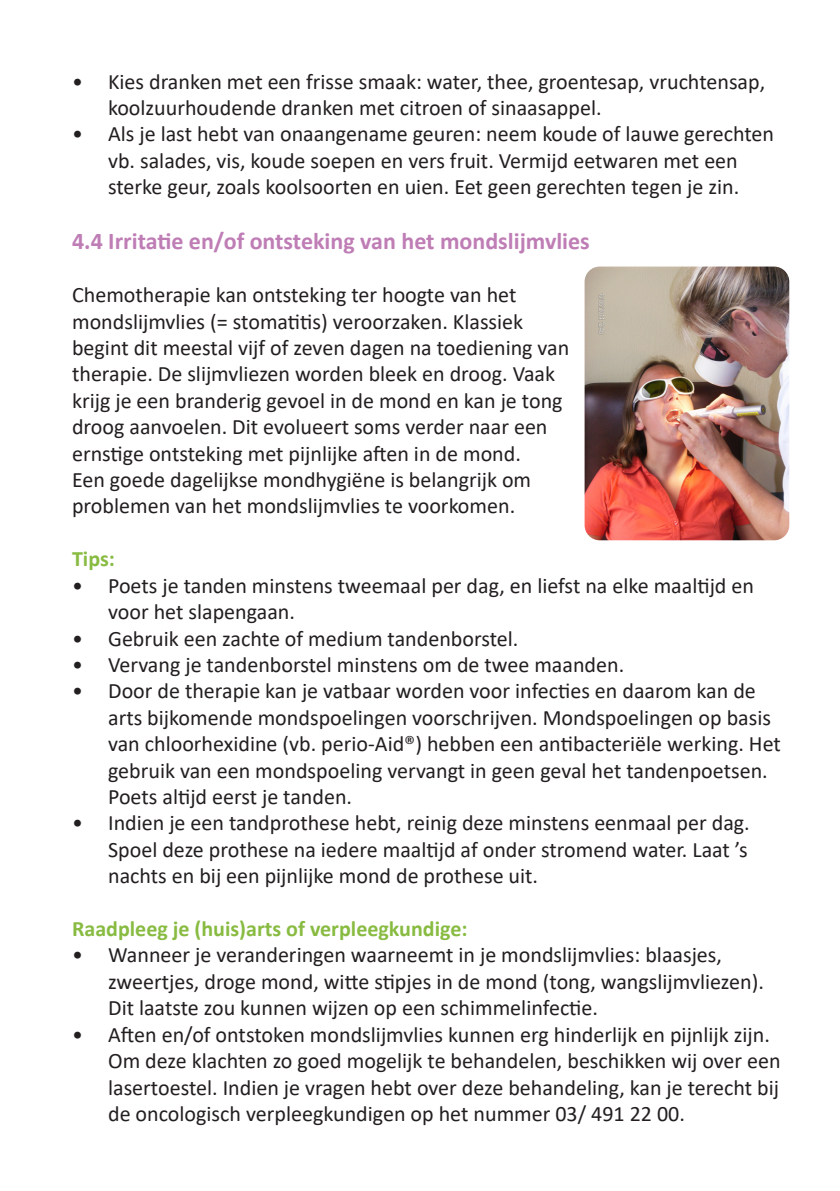
<style>
.page{position:relative;width:840px;height:1191px;background:#fff}
.page>*{position:absolute;margin:0;border:0;box-sizing:border-box;transform-origin:0 0}
.t1{font:700 24px "Calibri";color:#bf7db5}
.t2{font:22px/26.4px "Calibri";color:#231f20}
.t3{font:700 22px "Calibri";color:#88bb41}
</style>
<div class="page">
<img style="left:584px;top:266px;width:204px;height:274px">
<p class="t2" style="left:108px;top:67px;width:658px;text-indent:-36px">• Kies dranken met een frisse smaak: water, thee, groentesap, vruchtensap, koolzuurhoudende dranken met citroen of sinaasappel.</p>
<p class="t2" style="left:72px;top:120px;width:703px;text-align:center">• Als je last hebt van onaangename geuren: neem koude of lauwe gerechten vb. salades, vis, koude soepen en vers fruit. Vermijd eetwaren met een<br>sterke geur, zoals koolsoorten en uien. Eet geen gerechten tegen je zin.</p>
<p class="t1" style="left:72px;top:224px;width:519px">4.4 Irritatie en/of ontsteking van het mondslijmvlies</p>
<p class="t2" style="left:72px;top:281px;width:498px">Chemotherapie kan ontsteking ter hoogte van het mondslijmvlies (= stomatitis) veroorzaken. Klassiek begint dit meestal vijf of zeven dagen na toediening van therapie. De slijmvliezen worden bleek en droog. Vaak krijg je een branderig gevoel in de mond en kan je tong droog aanvoelen. Dit evolueert soms verder naar een ernstige ontsteking met pijnlijke aften in de mond.</p>
<p class="t2" style="left:72px;top:466px;width:460px">Een goede dagelijkse mondhygiëne is belangrijk om problemen van het mondslijmvlies te voorkomen.</p>
<p class="t3" style="left:72px;top:543px;width:44px">Tips:</p>
<p class="t2" style="left:108px;top:571px;width:647px;text-indent:-36px">• Poets je tanden minstens tweemaal per dag, en liefst na elke maaltijd en voor het slapengaan.</p>
<p class="t2" style="left:72px;top:624px;width:447px">• Gebruik een zachte of medium tandenborstel.</p>
<p class="t2" style="left:72px;top:651px;width:553px">• Vervang je tandenborstel minstens om de twee maanden.</p>
<p class="t2" style="left:108px;top:677px;width:674px;text-indent:-36px">• Door de therapie kan je vatbaar worden voor infecties en daarom kan de arts bijkomende mondspoelingen voorschrijven. Mondspoelingen op basis van chloorhexidine (vb. perio-Aid®) hebben een antibacteriële werking. Het gebruik van een mondspoeling vervangt in geen geval het tandenpoetsen.<br>Poets altijd eerst je tanden.</p>
<p class="t2" style="left:108px;top:809px;width:642px;text-align:justify;text-indent:-36px">• Indien je een tandprothese hebt, reinig deze minstens eenmaal per dag.<br>Spoel deze prothese na iedere maaltijd af onder stromend water. Laat ’s nachts en bij een pijnlijke mond de prothese uit.</p>
<p class="t3" style="left:72px;top:913px;width:396px">Raadpleeg je (huis)arts of verpleegkundige:</p>
<p class="t2" style="left:108px;top:941px;width:657px;text-indent:-36px">• Wanneer je veranderingen waarneemt in je mondslijmvlies: blaasjes, zweertjes, droge mond, witte stipjes in de mond (tong, wangslijmvliezen).<br>Dit laatste zou kunnen wijzen op een schimmelinfectie.</p>
<p class="t2" style="left:108px;top:1020px;width:673px;text-indent:-36px">• Aften en/of ontstoken mondslijmvlies kunnen erg hinderlijk en pijnlijk zijn.<br>Om deze klachten zo goed mogelijk te behandelen, beschikken wij over een lasertoestel. Indien je vragen hebt over deze behandeling, kan je terecht bij de oncologisch verpleegkundigen op het nummer 03/ 491 22 00.</p>
</div>
